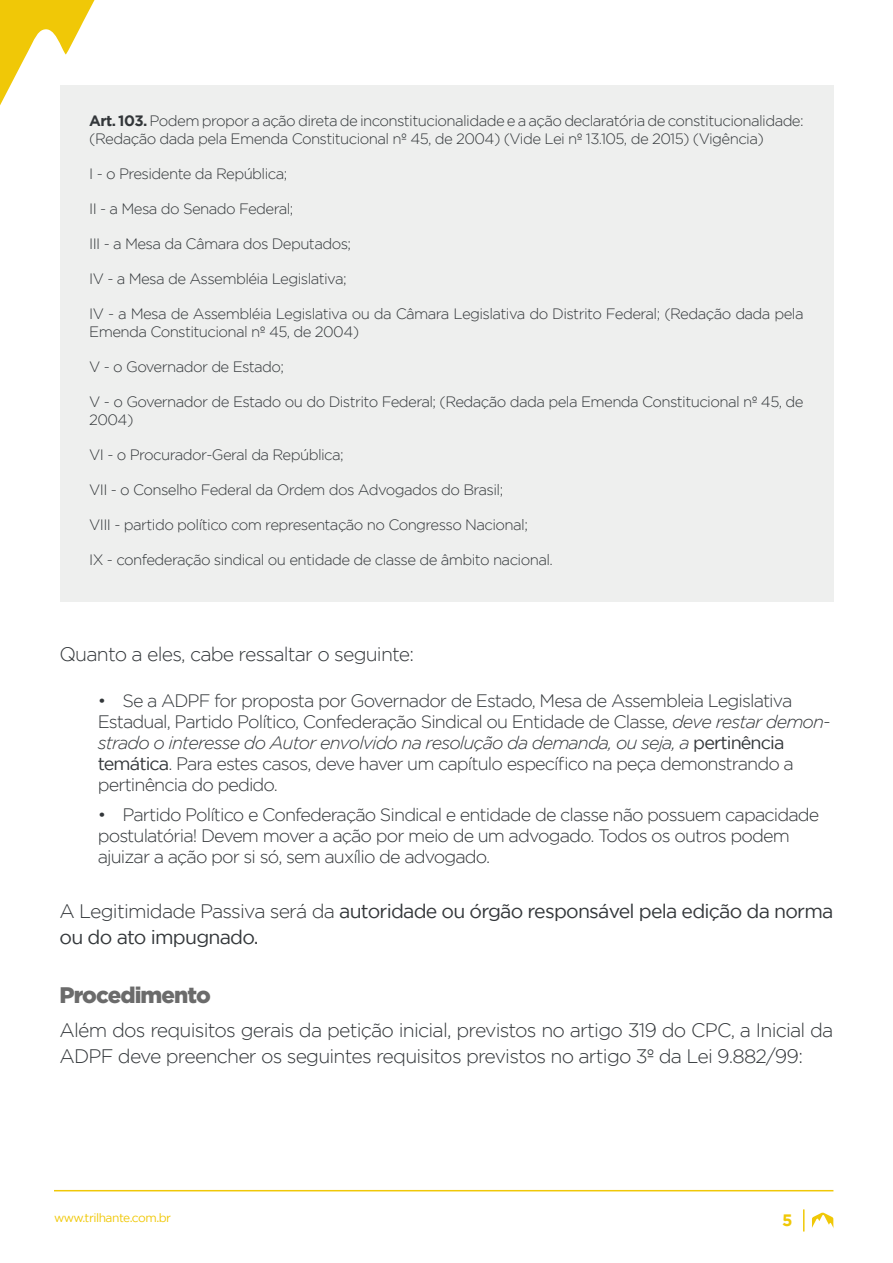
<style>
.page{position:relative;width:893px;height:1263px;background:#fff}
.page>*{position:absolute;margin:0;border:0;box-sizing:border-box;transform-origin:0 0}
.Título_3{font:900 22.5px "Gotham";letter-spacing:-.04em;color:#6b6b6b}
.Parágrafo_Texto{font:300 19.5px/25.5px "Gotham";letter-spacing:-.04em;color:#33373a}
.Parágrafo_Texto-2{font:19.5px/25.5px "Gotham";letter-spacing:-.04em;color:#33373a}
.t1{font:300 18px/21px "Gotham";letter-spacing:-.05em;color:#33373a}
.t2{font:700 16.5px "Gotham";color:#f0c807}
.t3{font:300 15px/18px "Gotham";letter-spacing:-.04em;color:#33373a}
.t4{font:12px "Gotham";letter-spacing:-.04em;color:#f0c807}
.s1{font-weight:700}
.s2{font-style:italic}
.s3{font-weight:400}
.s4{font-weight:300}
</style>
<div class="page">
<svg style="left:0;top:0;width:95px;height:106px"></svg>
<svg style="left:803px;top:1209px;width:1px;height:22px"></svg>
<svg style="left:811px;top:1212px;width:23px;height:16px"></svg>
<hr style="left:54px;top:1190px;width:779px;height:1px;background:#f0c807">
<div style="left:60px;top:85px;width:773px;height:517px;background:#eeefee"></div>
<p class="t3" style="left:89px;top:112px;width:716px"><span class="s1">Art. 103.</span> Podem propor a ação direta de inconstitucionalidade e a ação declaratória de constitucionalidade: (Redação dada pela Emenda Constitucional nº 45, de 2004) (Vide Lei nº 13.105, de 2015) (Vigência)</p>
<p class="t3" style="left:89px;top:165px;width:200px">I - o Presidente da República;</p>
<p class="t3" style="left:89px;top:200px;width:206px">II - a Mesa do Senado Federal;</p>
<p class="t3" style="left:89px;top:235px;width:263px">III - a Mesa da Câmara dos Deputados;</p>
<p class="t3" style="left:89px;top:270px;width:259px">IV - a Mesa de Assembléia Legislativa;</p>
<p class="t3" style="left:89px;top:305px;width:716px">IV - a Mesa de Assembléia Legislativa ou da Câmara Legislativa do Distrito Federal; (Redação dada pela<br>Emenda Constitucional nº 45, de 2004)</p>
<p class="t3" style="left:89px;top:358px;width:196px">V - o Governador de Estado;</p>
<p class="t3" style="left:89px;top:393px;width:716px">V - o Governador de Estado ou do Distrito Federal; (Redação dada pela Emenda Constitucional nº 45, de<br>2004)</p>
<p class="t3" style="left:89px;top:446px;width:256px">VI - o Procurador-Geral da República;</p>
<p class="t3" style="left:89px;top:481px;width:416px">VII - o Conselho Federal da Ordem dos Advogados do Brasil;</p>
<p class="t3" style="left:89px;top:516px;width:440px">VIII - partido político com representação no Congresso Nacional;</p>
<p class="t3" style="left:89px;top:551px;width:465px">IX - confederação sindical ou entidade de classe de âmbito nacional.</p>
<p class="Parágrafo_Texto" style="left:60px;top:641px;width:356px">Quanto a eles, cabe ressaltar o seguinte:</p>
<p class="t1" style="left:98px;top:690px;width:734px">• Se a ADPF for proposta por Governador de Estado, Mesa de Assembleia Legislativa Estadual, Partido Político, Confederação Sindical ou Entidade de Classe, <span class="s2">deve restar demon&shy;strado o interesse do Autor envolvido na resolução da demanda, ou seja, a</span> <span class="s3">pertinência temática</span>. Para estes casos, deve haver um capítulo específico na peça demonstrando a pertinência do pedido.</p>
<p class="t1" style="left:98px;top:804px;width:723px">• Partido Político e Confederação Sindical e entidade de classe não possuem capacidade postulatória! Devem mover a ação por meio de um advogado. Todos os outros podem ajuizar a ação por si só, sem auxílio de advogado.</p>
<p class="Parágrafo_Texto-2" style="left:60px;top:898px;width:775px"><span class="s4">A Legitimidade Passiva será da</span> autoridade ou órgão responsável pela edição da norma ou do ato impugnado.</p>
<p class="Título_3" style="left:60px;top:982px;width:153px">Procedimento</p>
<p class="Parágrafo_Texto" style="left:60px;top:1017px;width:775px">Além dos requisitos gerais da petição inicial, previstos no artigo 319 do CPC, a Inicial da<br>ADPF deve preencher os seguintes requisitos previstos no artigo 3º da Lei 9.882/99:</p>
<p class="t4" style="left:54px;top:1211px;width:119px">www.trilhante.com.br</p>
<p class="t2" style="left:782px;top:1211px;width:12px">5</p>
</div>
